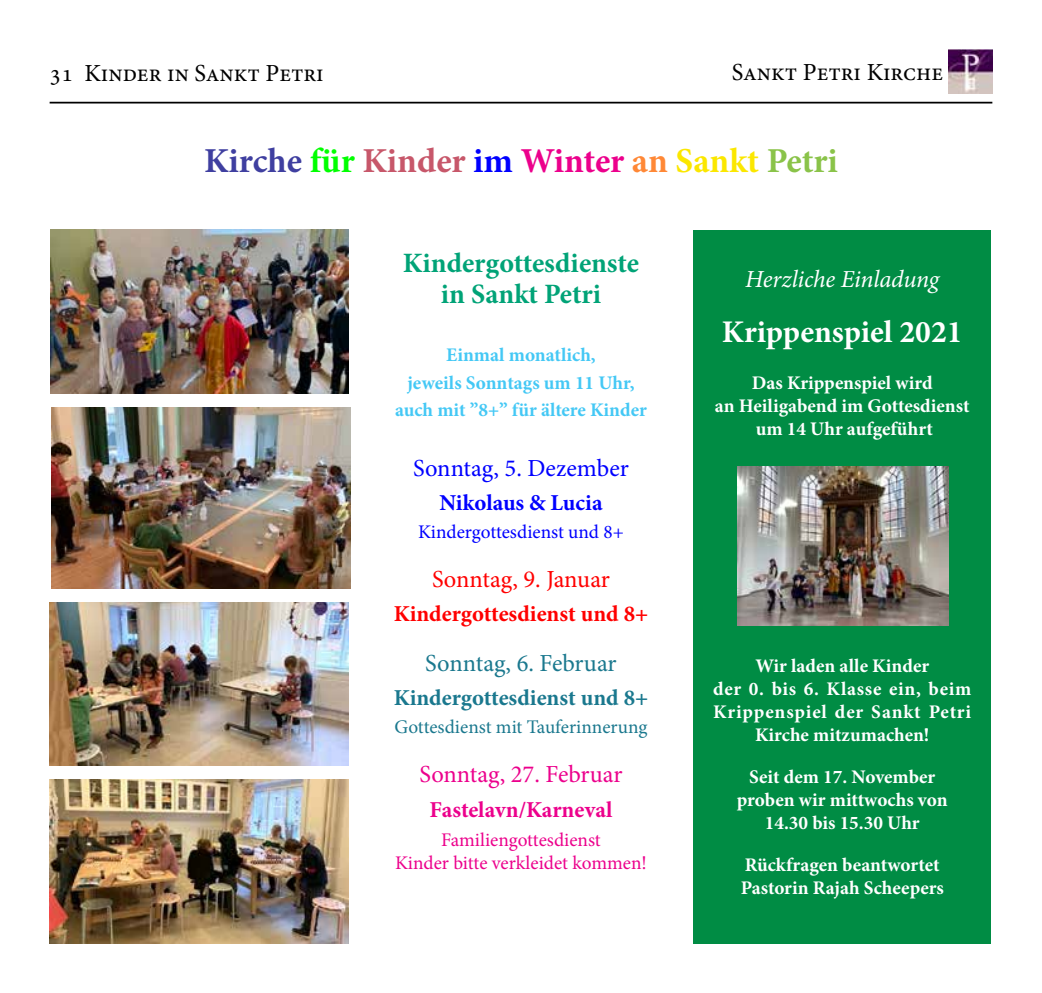
<style>
.page{position:relative;width:1042px;height:993px;background:#fff}
.page>*{position:absolute;margin:0;border:0;box-sizing:border-box;transform-origin:0 0}
.t1{font:700 35px "Minion Pro";color:#3f3fa0}
.t2{font:700 31.5px "Minion Pro";color:#fff}
.t3{font:700 28px/31.5px "Minion Pro";color:#00a377;text-align:center}
.t4{font:24.5px "Minion Pro";color:#000}
.t5{font:italic 24.5px "Minion Pro";letter-spacing:-.01em;color:#fff}
.t6{font:24.5px "Minion Pro";color:#00f}
.t7{font:24.5px "Minion Pro";letter-spacing:-.005em;color:#ec008c}
.t8{font:24.5px "Minion Pro";color:#1a788e}
.t9{font:24.5px "Minion Pro";color:#f00}
.t10{font:700 22.75px "Minion Pro";color:#f00}
.t11{font:700 22.75px "Minion Pro";color:#1a788e}
.t12{font:700 22.75px "Minion Pro";color:#ec008c}
.t13{font:700 22.75px "Minion Pro";color:#00f}
.t14{font:700 19.25px/22.8px "Minion Pro";color:#fff;text-align:center}
.t15{font:700 19.25px/22.8px "Minion Pro";letter-spacing:.03em;color:#fff;text-align:center}
.t16{font:700 19.25px/27.7px "Minion Pro";color:#44c8f5;text-align:center}
.t17{font:19.25px/22.8px "Minion Pro";letter-spacing:-.005em;color:#ec008c;text-align:center}
.t18{font:19.25px "Minion Pro";color:#1a788e}
.t19{font:19.25px "Minion Pro";color:#00f}
.s1{color:#0f0}
.s2{color:#c7576a}
.s3{color:#00f}
.s4{color:#ec008c}
.s5{color:#ff8836}
.s6{color:#fbe700}
.s7{color:#8ac349}
</style>
<div class="page">
<hr style="left:50px;top:102px;width:942px;height:1px;background:#000">
<img style="left:948px;top:50px;width:44px;height:44px">
<div style="left:693px;top:230px;width:298px;height:713px;background:#008c44"></div>
<img style="left:51px;top:230px;width:298px;height:164px">
<img style="left:51px;top:407px;width:299px;height:181px">
<img style="left:50px;top:779px;width:299px;height:164px">
<img style="left:50px;top:602px;width:299px;height:163px">
<img style="left:737px;top:466px;width:212px;height:159px">
<p class="t4" style="left:50px;top:57px;width:276px">31 Kinder in Sankt Petri</p>
<p class="t4" style="left:732px;top:56px;width:213px">Sankt Petri Kirche</p>
<h1 class="t1" style="left:204px;top:136px;width:635px">Kirche <span class="s1">für</span> <span class="s2">Kinder</span> <span class="s3">im</span> <span class="s4">Winter</span> <span class="s5">an</span> <span class="s6">Sankt</span> <span class="s7">Petri</span></h1>
<h3 class="t3" style="left:403px;top:246px;width:237px">Kindergottesdienste in Sankt Petri</h3>
<p class="t16" style="left:395px;top:340px;width:253px">Einmal monatlich,<br>jeweils Sonntags um 11 Uhr, auch mit ”8+” für ältere Kinder</p>
<p class="t6" style="left:413px;top:451px;width:217px">Sonntag, 5. Dezember</p>
<p class="t13" style="left:439px;top:486px;width:165px">Nikolaus &amp; Lucia</p>
<p class="t19" style="left:418px;top:518px;width:207px">Kindergottesdienst und 8+</p>
<p class="t9" style="left:432px;top:562px;width:179px">Sonntag, 9. Januar</p>
<p class="t10" style="left:394px;top:598px;width:256px">Kindergottesdienst und 8+</p>
<p class="t8" style="left:425px;top:646px;width:193px">Sonntag, 6. Februar</p>
<p class="t11" style="left:394px;top:681px;width:256px">Kindergottesdienst und 8+</p>
<p class="t18" style="left:394px;top:713px;width:255px">Gottesdienst mit Tauferinnerung</p>
<p class="t7" style="left:419px;top:757px;width:205px">Sonntag, 27. Februar</p>
<p class="t12" style="left:429px;top:793px;width:184px">Fastelavn/Karneval</p>
<p class="t17" style="left:395px;top:828px;width:253px">Familiengottesdienst<br>Kinder bitte verkleidet kommen!</p>
<p class="t5" style="left:745px;top:262px;width:195px">Herzliche Einladung</p>
<h2 class="t2" style="left:722px;top:309px;width:242px">Krippenspiel 2021</h2>
<p class="t14" style="left:715px;top:371px;width:256px">Das Krippenspiel wird<br>an Heiligabend im Gottesdienst um 14 Uhr aufgeführt</p>
<p class="t15" style="left:713px;top:654px;width:260px">Wir laden alle Kinder<br>der 0. bis 6. Klasse ein, beim<br>Krippenspiel der Sankt Petri<br>Kirche mitzumachen!</p>
<p class="t14" style="left:737px;top:765px;width:212px">Seit dem 17. November proben wir mittwochs von<br>14.30 bis 15.30 Uhr</p>
<p class="t14" style="left:741px;top:853px;width:205px;text-align:left">Rückfragen beantwortet<br>Pastorin Rajah Scheepers</p>
</div>
